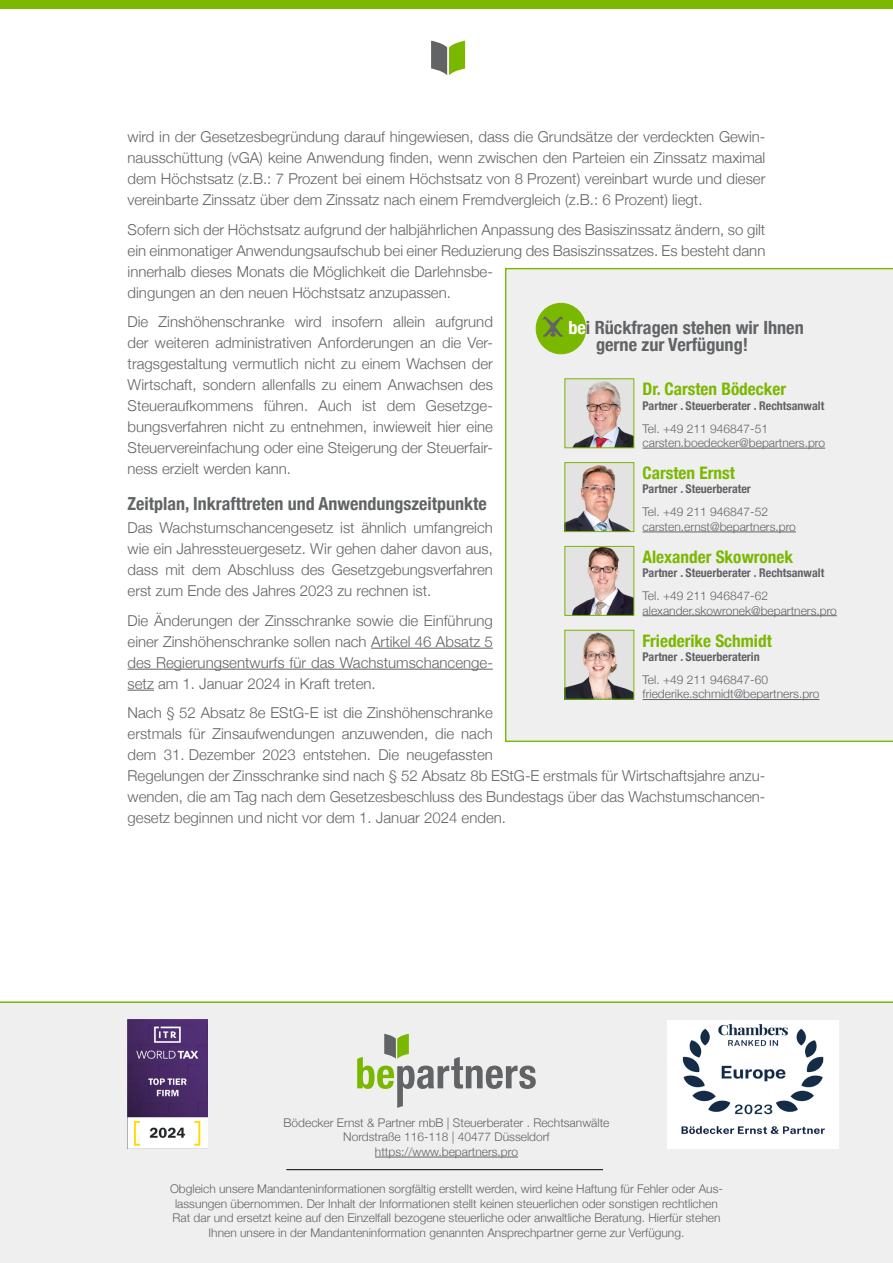
<style>
.page{position:relative;width:893px;height:1263px;background:#fff}
.page>*{position:absolute;margin:0;border:0;box-sizing:border-box;transform-origin:0 0}
.t1{font:700 condensed 18.15px/16.5px "Helvetica Neue";color:#616365}
.t2{font:700 condensed 18px "Helvetica Neue";color:#616365}
.t3{font:700 condensed 17.25px "Helvetica Neue";color:#7ab800}
.t4{font:300 15px/21px "Helvetica Neue";color:#616365;text-align:justify}
.t5{font:300 12px/14.4px "Helvetica Neue";color:#616365}
.t6{font:700 condensed 12px "Helvetica Neue";color:#616365}
.s1{color:#fff}
</style>
<div class="page">
<div style="left:0;top:0;width:893px;height:9px;background:#7ab800"></div>
<svg style="left:431px;top:41px;width:34px;height:34px"></svg>
<div style="left:0;top:1001px;width:893px;height:262px;background:#efeff0"></div>
<hr style="left:286px;top:1169px;width:317px;height:1px;background:#000">
<hr style="left:375px;top:1157px;width:143px;height:1px;background:#616365">
<svg style="left:357px;top:1034px;width:179px;height:74px"></svg>
<img style="left:128px;top:1019px;width:80px;height:129px">
<img style="left:668px;top:1020px;width:171px;height:128px">
<div style="left:505px;top:268px;width:388px;height:474px;background:#efeff0"></div>
<img style="left:567px;top:632px;width:65px;height:65px">
<hr style="left:643px;top:699px;width:176px;height:1px;background:#616365">
<img style="left:567px;top:548px;width:65px;height:66px">
<div style="left:565px;top:546px;width:69px;height:70px;border:1px solid #7ab800"></div>
<hr style="left:643px;top:615px;width:194px;height:1px;background:#616365">
<img style="left:567px;top:464px;width:65px;height:66px">
<div style="left:565px;top:462px;width:69px;height:70px;border:1px solid #7ab800"></div>
<hr style="left:643px;top:532px;width:153px;height:1px;background:#616365">
<img style="left:567px;top:381px;width:65px;height:65px">
<hr style="left:643px;top:448px;width:182px;height:1px;background:#616365">
<div style="left:536px;top:303px;width:50px;height:51px;background:#7ab800;border-radius:50%"></div>
<div style="left:536px;top:303px;width:50px;height:51px;border:1px solid #7ab800;border-radius:50%"></div>
<svg style="left:543px;top:316px;width:20px;height:21px"></svg>
<hr style="left:371px;top:648px;width:122px;height:1px;background:#616365">
<hr style="left:128px;top:669px;width:365px;height:1px;background:#616365">
<svg style="left:128px;top:690px;width:26px;height:1px"></svg>
<p class="t4" style="left:128px;top:125px;width:639px">wird in der Gesetzesbegründung darauf hingewiesen, dass die Grundsätze der verdeckten Gewin&shy;nausschüttung (vGA) keine Anwendung finden, wenn zwischen den Parteien ein Zinssatz maximal dem Höchstsatz (z.B.: 7 Prozent bei einem Höchstsatz von 8 Prozent) vereinbart wurde und dieser vereinbarte Zinssatz über dem Zinssatz nach einem Fremdvergleich (z.B.: 6 Prozent) liegt.</p>
<p class="t4" style="left:128px;top:218px;width:639px;text-align:left">Sofern sich der Höchstsatz aufgrund der halbjährlichen Anpassung des Basiszinssatz ändern, so gilt ein einmonatiger Anwendungsaufschub bei einer Reduzierung des Basiszinssatzes. Es besteht dann innerhalb dieses Monats die Möglichkeit die Darlehnsbe-<br>dingungen an den neuen Höchstsatz anzupassen.</p>
<p class="t4" style="left:128px;top:310px;width:367px">Die Zinshöhenschranke wird insofern allein aufgrund der weiteren administrativen Anforderungen an die Ver&shy;tragsgestaltung vermutlich nicht zu einem Wachsen der Wirtschaft, sondern allenfalls zu einem Anwachsen des Steueraufkommens führen. Auch ist dem Gesetzge&shy;bungsverfahren nicht zu entnehmen, inwieweit hier eine Steuervereinfachung oder eine Steigerung der Steuerfair&shy;ness erzielt werden kann.</p>
<p class="t2" style="left:128px;top:489px;width:361px">Zeitplan, Inkrafttreten und Anwendungszeitpunkte</p>
<p class="t4" style="left:128px;top:516px;width:367px">Das Wachstumschancengesetz ist ähnlich umfangreich wie ein Jahressteuergesetz. Wir gehen daher davon aus, dass mit dem Abschluss des Gesetzgebungsverfahren erst zum Ende des Jahres 2023 zu rechnen ist.</p>
<p class="t4" style="left:128px;top:609px;width:367px">Die Änderungen der Zinsschranke sowie die Einführung einer Zinshöhenschranke sollen nach Artikel 46 Absatz 5 des Regierungsentwurfs für das Wachstumschancenge&shy;setz am 1. Januar 2024 in Kraft treten.</p>
<p class="t4" style="left:128px;top:701px;width:639px;text-align:left">Nach § 52 Absatz 8e EStG-E ist die Zinshöhenschranke<br>erstmals für Zinsaufwendungen anzuwenden, die nach<br>dem 31. Dezember 2023 entstehen. Die neugefassten<br>Regelungen der Zinsschranke sind nach § 52 Absatz 8b EStG-E erstmals für Wirtschaftsjahre anzu&shy;wenden, die am Tag nach dem Gesetzesbeschluss des Bundestags über das Wachstumschancen&shy;gesetz beginnen und nicht vor dem 1. Januar 2024 enden.</p>
<p class="t1" style="left:596px;top:318px;width:209px;text-indent:-28px"><span class="s1">be</span>i Rückfragen stehen wir Ihnen gerne zur Verfügung!</p>
<p class="t3" style="left:643px;top:375px;width:145px">Dr. Carsten Bödecker</p>
<p class="t6" style="left:643px;top:395px;width:183px">Partner . Steuerberater . Rechtsanwalt</p>
<p class="t5" style="left:643px;top:420px;width:184px">Tel. +49 211 946847-51 carsten.boedecker@bepartners.pro</p>
<p class="t3" style="left:643px;top:458px;width:94px">Carsten Ernst</p>
<p class="t6" style="left:643px;top:479px;width:110px">Partner . Steuerberater</p>
<p class="t5" style="left:643px;top:504px;width:155px">Tel. +49 211 946847-52 carsten.ernst@bepartners.pro</p>
<p class="t3" style="left:643px;top:542px;width:152px">Alexander Skowronek</p>
<p class="t6" style="left:643px;top:563px;width:183px">Partner . Steuerberater . Rechtsanwalt</p>
<p class="t5" style="left:643px;top:588px;width:196px">Tel. +49 211 946847-62 alexander.skowronek@bepartners.pro</p>
<p class="t3" style="left:643px;top:626px;width:131px">Friederike Schmidt</p>
<p class="t6" style="left:643px;top:647px;width:119px">Partner . Steuerberaterin</p>
<p class="t5" style="left:643px;top:671px;width:178px">Tel. +49 211 946847-60 friederike.schmidt@bepartners.pro</p>
<p class="t5" style="left:284px;top:1115px;width:327px;text-align:center">Bödecker Ernst &amp; Partner mbB | Steuerberater . Rechtsanwälte<br>Nordstraße 116-118 | 40477 Düsseldorf https://www.bepartners.pro</p>
<p class="t5" style="left:170px;top:1181px;width:554px;text-align:center">Obgleich unsere Mandanteninformationen sorgfältig erstellt werden, wird keine Haftung für Fehler oder Aus&shy;lassungen übernommen. Der Inhalt der Informationen stellt keinen steuerlichen oder sonstigen rechtlichen Rat dar und ersetzt keine auf den Einzelfall bezogene steuerliche oder anwaltliche Beratung. Hierfür stehen Ihnen unsere in der Mandanteninformation genannten Ansprechpartner gerne zur Verfügung.</p>
</div>
